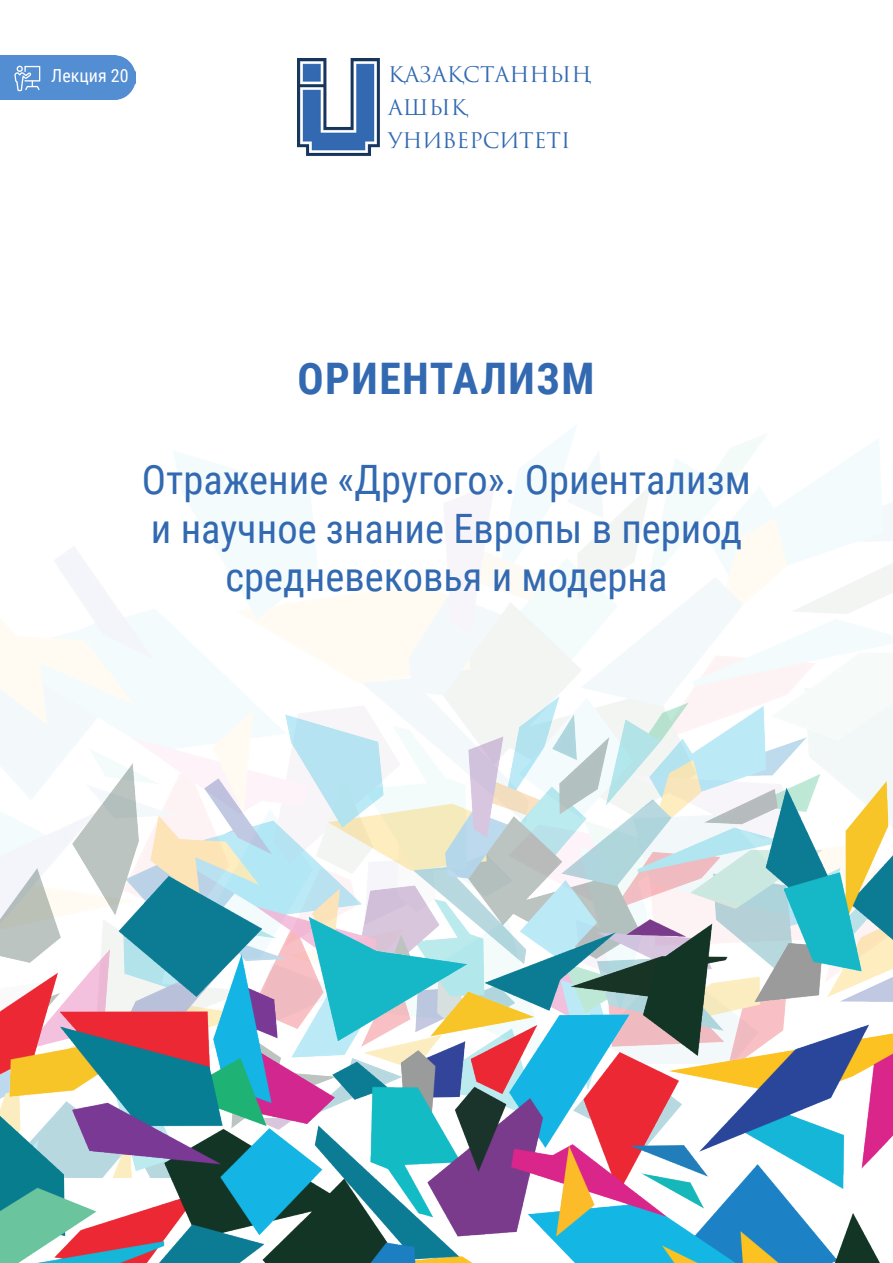
<style>
.page{position:relative;width:893px;height:1263px;background:#fff}
.page>*{position:absolute;margin:0;border:0;box-sizing:border-box;transform-origin:0 0}
.t1{font:700 43.5px "Roboto Condensed";letter-spacing:.035em;color:#3269b1}
.t2{font:40.5px/48.6px "Roboto Condensed";color:#3269b1;text-align:center}
.t3{font:21px "Trajan Pro 3";color:#3269b1}
.t4{font:18px "Roboto Condensed";color:#fff}
</style>
<div class="page">
<img style="left:0;top:425px;width:893px;height:638px">
<img style="left:0;top:696px;width:892px;height:33px">
<img style="left:0;top:729px;width:892px;height:534px">
<div style="left:0;top:55px;width:136px;height:45px;background:#538dd2"></div>
<svg style="left:14px;top:66px;width:26px;height:25px"></svg>
<img style="left:298px;top:58px;width:82px;height:98px">
<p class="t4" style="left:51px;top:63px;width:79px">Лекция 20</p>
<p class="t3" style="left:388px;top:60px;width:205px">ҚАЗАҚСТАННЫҢ</p>
<p class="t3" style="left:388px;top:93px;width:81px">АШЫҚ</p>
<p class="t3" style="left:388px;top:126px;width:184px">УНИВЕРСИТЕТІ</p>
<p class="t1" style="left:297px;top:348px;width:299px">ОРИЕНТАЛИЗМ</p>
<p class="t2" style="left:142px;top:454px;width:611px">Отражение «Другого». Ориентализм и научное знание Европы в период средневековья и модерна</p>
</div>
